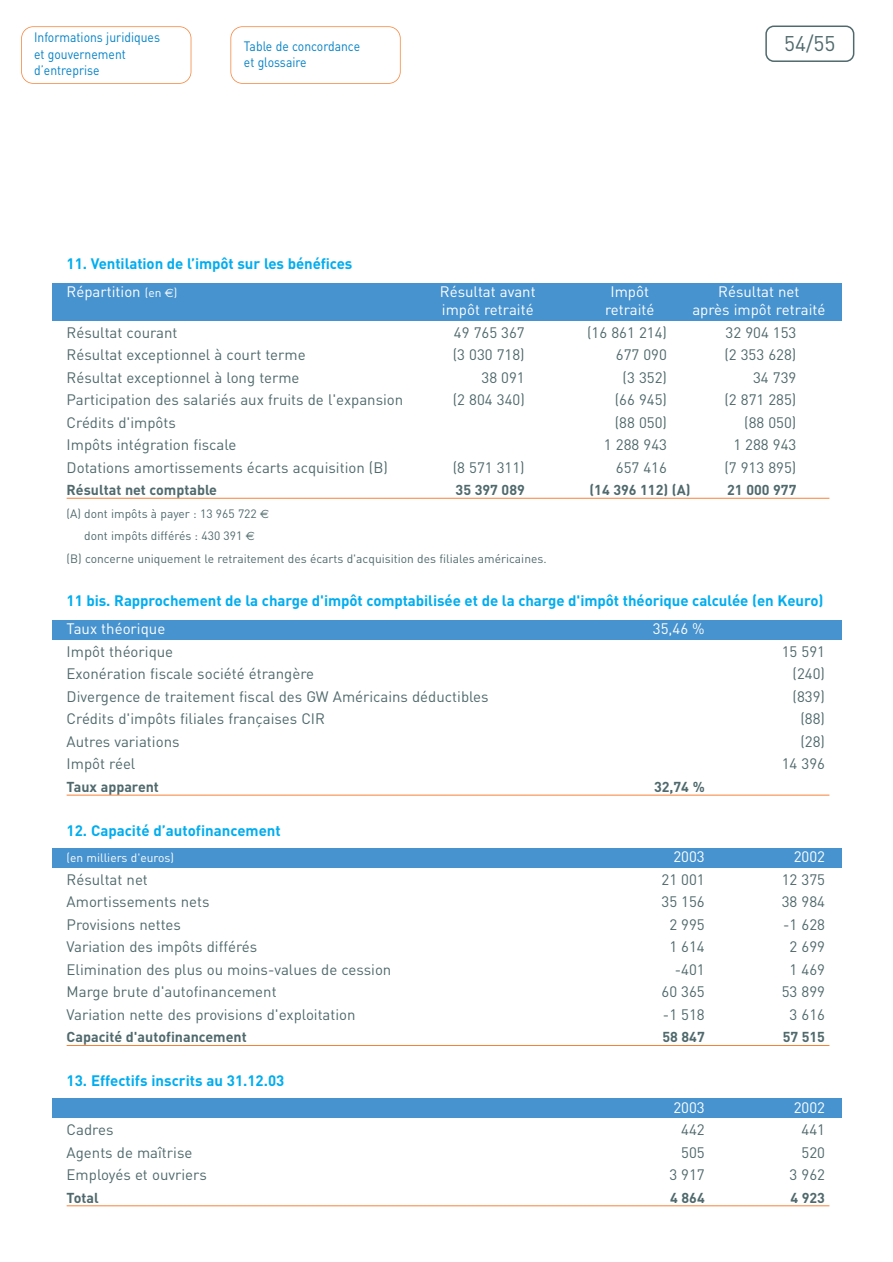
<style>
.page{position:relative;width:893px;height:1262px;background:#fff}
.page>*{position:absolute;margin:0;border:0;box-sizing:border-box;transform-origin:0 0}
.t1{font:21px "DIN";color:#50696c}
.t2{font:15px "DIN";color:#50696c}
.t3{font:700 15px/28px "DIN";letter-spacing:-.005em;color:#00adef}
.t4{font:15px "DIN";color:#fff}
.t5{font:700 14.25px "DIN";color:#50696c}
.t6{font:13.5px/16.2px "DIN";color:#0081c6;scale:.9 1}
.t7{font:12px "DIN";color:#50696c}
.t8{font:12px "DIN";color:#fff}
.s1{font-weight:400;color:#fff}
.s2{font-weight:400;font-size:12px;color:#fff}
.s3{font-family:"Euro Sans";font-weight:400;font-size:12px;color:#fff}
.s4{font-family:"Euro Sans"}
</style>
<div class="page">
<svg style="left:765px;top:26px;width:89px;height:36px"></svg>
<div style="left:52px;top:283px;width:789px;height:37px;background:#4793cf"></div>
<div style="left:52px;top:620px;width:789px;height:19px;background:#4793cf"></div>
<div style="left:52px;top:848px;width:789px;height:19px;background:#4793cf"></div>
<div style="left:52px;top:1098px;width:789px;height:19px;background:#4793cf"></div>
<hr style="left:67px;top:498px;width:762px;height:1px;background:#f68237">
<hr style="left:67px;top:794px;width:762px;height:1px;background:#f68237">
<hr style="left:67px;top:1045px;width:762px;height:1px;background:#f68237">
<hr style="left:67px;top:1205px;width:762px;height:1px;background:#f68237">
<div style="left:21px;top:26px;width:170px;height:58px;border:2px solid #f68237;border-radius:12px"></div>
<div style="left:230px;top:26px;width:170px;height:58px;border:2px solid #f68237;border-radius:12px"></div>
<p class="t6" style="left:34px;top:31px;width:141px">Informations juridiques et gouvernement d’entreprise</p>
<p class="t6" style="left:244px;top:39px;width:131px">Table de concordance et glossaire</p>
<p class="t3" style="left:67px;top:251px;width:287px">11. Ventilation de l’impôt sur les bénéfices<br><span class="s1">Répartition</span> <span class="s2">(en</span> <span class="s3">€</span><span class="s2">)</span></p>
<h1 class="t1" style="left:784px;top:36px;width:53px">54/55</h1>
<p class="t4" style="left:440px;top:286px;width:97px">Résultat avant</p>
<p class="t4" style="left:610px;top:286px;width:40px">Impôt</p>
<p class="t4" style="left:718px;top:286px;width:83px">Résultat net</p>
<p class="t4" style="left:442px;top:304px;width:93px">impôt retraité</p>
<p class="t4" style="left:605px;top:304px;width:51px">retraité</p>
<p class="t4" style="left:692px;top:304px;width:135px">après impôt retraité</p>
<p class="t2" style="left:67px;top:327px;width:112px">Résultat courant</p>
<p class="t2" style="left:454px;top:327px;width:72px">49 765 367</p>
<p class="t2" style="left:587px;top:327px;width:81px">(16 861 214)</p>
<p class="t2" style="left:725px;top:327px;width:72px">32 904 153</p>
<p class="t2" style="left:67px;top:349px;width:240px">Résultat exceptionnel à court terme</p>
<p class="t2" style="left:453px;top:349px;width:73px">(3 030 718)</p>
<p class="t2" style="left:616px;top:349px;width:53px">677 090</p>
<p class="t2" style="left:724px;top:349px;width:73px">(2 353 628)</p>
<p class="t2" style="left:67px;top:372px;width:234px">Résultat exceptionnel à long terme</p>
<p class="t2" style="left:481px;top:372px;width:45px">38 091</p>
<p class="t2" style="left:622px;top:372px;width:46px">(3 352)</p>
<p class="t2" style="left:753px;top:372px;width:45px">34 739</p>
<p class="t2" style="left:67px;top:394px;width:338px">Participation des salariés aux fruits de l'expansion</p>
<p class="t2" style="left:453px;top:394px;width:73px">(2 804 340)</p>
<p class="t2" style="left:614px;top:394px;width:54px">(66 945)</p>
<p class="t2" style="left:724px;top:394px;width:73px">(2 871 285)</p>
<p class="t2" style="left:67px;top:417px;width:111px">Crédits d'impôts</p>
<p class="t2" style="left:614px;top:417px;width:54px">(88 050)</p>
<p class="t2" style="left:744px;top:417px;width:54px">(88 050)</p>
<p class="t2" style="left:67px;top:439px;width:171px">Impôts intégration fiscale</p>
<p class="t2" style="left:604px;top:439px;width:65px">1 288 943</p>
<p class="t2" style="left:733px;top:439px;width:65px">1 288 943</p>
<p class="t2" style="left:67px;top:462px;width:323px">Dotations amortissements écarts acquisition (B)</p>
<p class="t2" style="left:453px;top:462px;width:73px">(8 571 311)</p>
<p class="t2" style="left:615px;top:462px;width:53px">657 416</p>
<p class="t2" style="left:724px;top:462px;width:73px">(7 913 895)</p>
<p class="t5" style="left:67px;top:485px;width:152px">Résultat net comptable</p>
<p class="t5" style="left:455px;top:485px;width:71px">35 397 089</p>
<p class="t5" style="left:589px;top:485px;width:103px">(14 396 112) (A)</p>
<p class="t5" style="left:727px;top:485px;width:71px">21 000 977</p>
<p class="t7" style="left:67px;top:509px;width:204px">(A) dont impôts à payer : 13 965 722 <span class="s4">€</span></p>
<p class="t7" style="left:84px;top:531px;width:172px">dont impôts différés : 430 391 <span class="s4">€</span></p>
<p class="t7" style="left:67px;top:554px;width:481px">(B) concerne uniquement le retraitement des écarts d'acquisition des filiales américaines.</p>
<p class="t3" style="left:67px;top:589px;width:758px">11 bis. Rapprochement de la charge d'impôt comptabilisée et de la charge d'impôt théorique calculée (en Keuro)</p>
<p class="t4" style="left:67px;top:623px;width:100px">Taux théorique</p>
<p class="t4" style="left:653px;top:623px;width:53px">35,46 %</p>
<p class="t2" style="left:67px;top:646px;width:108px">Impôt théorique</p>
<p class="t2" style="left:781px;top:646px;width:45px">15 591</p>
<p class="t2" style="left:67px;top:668px;width:249px">Exonération fiscale société étrangère</p>
<p class="t2" style="left:792px;top:668px;width:34px">(240)</p>
<p class="t2" style="left:67px;top:691px;width:423px">Divergence de traitement fiscal des GW Américains déductibles</p>
<p class="t2" style="left:792px;top:691px;width:34px">(839)</p>
<p class="t2" style="left:67px;top:713px;width:260px">Crédits d'impôts filiales françaises CIR</p>
<p class="t2" style="left:800px;top:713px;width:26px">(88)</p>
<p class="t2" style="left:67px;top:736px;width:114px">Autres variations</p>
<p class="t2" style="left:800px;top:736px;width:26px">(28)</p>
<p class="t2" style="left:67px;top:758px;width:70px">Impôt réel</p>
<p class="t2" style="left:781px;top:758px;width:45px">14 396</p>
<p class="t5" style="left:67px;top:781px;width:94px">Taux apparent</p>
<p class="t5" style="left:654px;top:781px;width:52px">32,74 %</p>
<p class="t3" style="left:67px;top:818px;width:216px">12. Capacité d’autofinancement</p>
<p class="t8" style="left:67px;top:853px;width:109px">(en milliers d'euros)</p>
<p class="t4" style="left:673px;top:851px;width:33px">2003</p>
<p class="t4" style="left:793px;top:851px;width:33px">2002</p>
<p class="t2" style="left:67px;top:874px;width:83px">Résultat net</p>
<p class="t2" style="left:661px;top:874px;width:45px">21 001</p>
<p class="t2" style="left:781px;top:874px;width:45px">12 375</p>
<p class="t2" style="left:67px;top:896px;width:144px">Amortissements nets</p>
<p class="t2" style="left:661px;top:896px;width:45px">35 156</p>
<p class="t2" style="left:781px;top:896px;width:45px">38 984</p>
<p class="t2" style="left:67px;top:919px;width:116px">Provisions nettes</p>
<p class="t2" style="left:669px;top:919px;width:37px">2 995</p>
<p class="t2" style="left:783px;top:919px;width:43px">-1 628</p>
<p class="t2" style="left:67px;top:941px;width:192px">Variation des impôts différés</p>
<p class="t2" style="left:669px;top:941px;width:37px">1 614</p>
<p class="t2" style="left:789px;top:941px;width:37px">2 699</p>
<p class="t2" style="left:67px;top:964px;width:326px">Elimination des plus ou moins-values de cession</p>
<p class="t2" style="left:675px;top:964px;width:31px">-401</p>
<p class="t2" style="left:789px;top:964px;width:37px">1 469</p>
<p class="t2" style="left:67px;top:986px;width:211px">Marge brute d'autofinancement</p>
<p class="t2" style="left:661px;top:986px;width:45px">60 365</p>
<p class="t2" style="left:781px;top:986px;width:45px">53 899</p>
<p class="t2" style="left:67px;top:1009px;width:290px">Variation nette des provisions d'exploitation</p>
<p class="t2" style="left:663px;top:1009px;width:43px">-1 518</p>
<p class="t2" style="left:789px;top:1009px;width:37px">3 616</p>
<p class="t5" style="left:67px;top:1032px;width:181px">Capacité d'autofinancement</p>
<p class="t5" style="left:662px;top:1032px;width:44px">58 847</p>
<p class="t5" style="left:782px;top:1032px;width:44px">57 515</p>
<p class="t3" style="left:67px;top:1068px;width:219px">13. Effectifs inscrits au 31.12.03</p>
<p class="t4" style="left:673px;top:1101px;width:33px">2003</p>
<p class="t4" style="left:793px;top:1101px;width:33px">2002</p>
<p class="t2" style="left:67px;top:1124px;width:48px">Cadres</p>
<p class="t2" style="left:681px;top:1124px;width:25px">442</p>
<p class="t2" style="left:801px;top:1124px;width:25px">441</p>
<p class="t2" style="left:67px;top:1146px;width:127px">Agents de maîtrise</p>
<p class="t2" style="left:681px;top:1146px;width:25px">505</p>
<p class="t2" style="left:801px;top:1146px;width:25px">520</p>
<p class="t2" style="left:67px;top:1169px;width:142px">Employés et ouvriers</p>
<p class="t2" style="left:669px;top:1169px;width:37px">3 917</p>
<p class="t2" style="left:789px;top:1169px;width:37px">3 962</p>
<p class="t5" style="left:67px;top:1192px;width:34px">Total</p>
<p class="t5" style="left:670px;top:1192px;width:36px">4 864</p>
<p class="t5" style="left:790px;top:1192px;width:36px">4 923</p>
</div>
